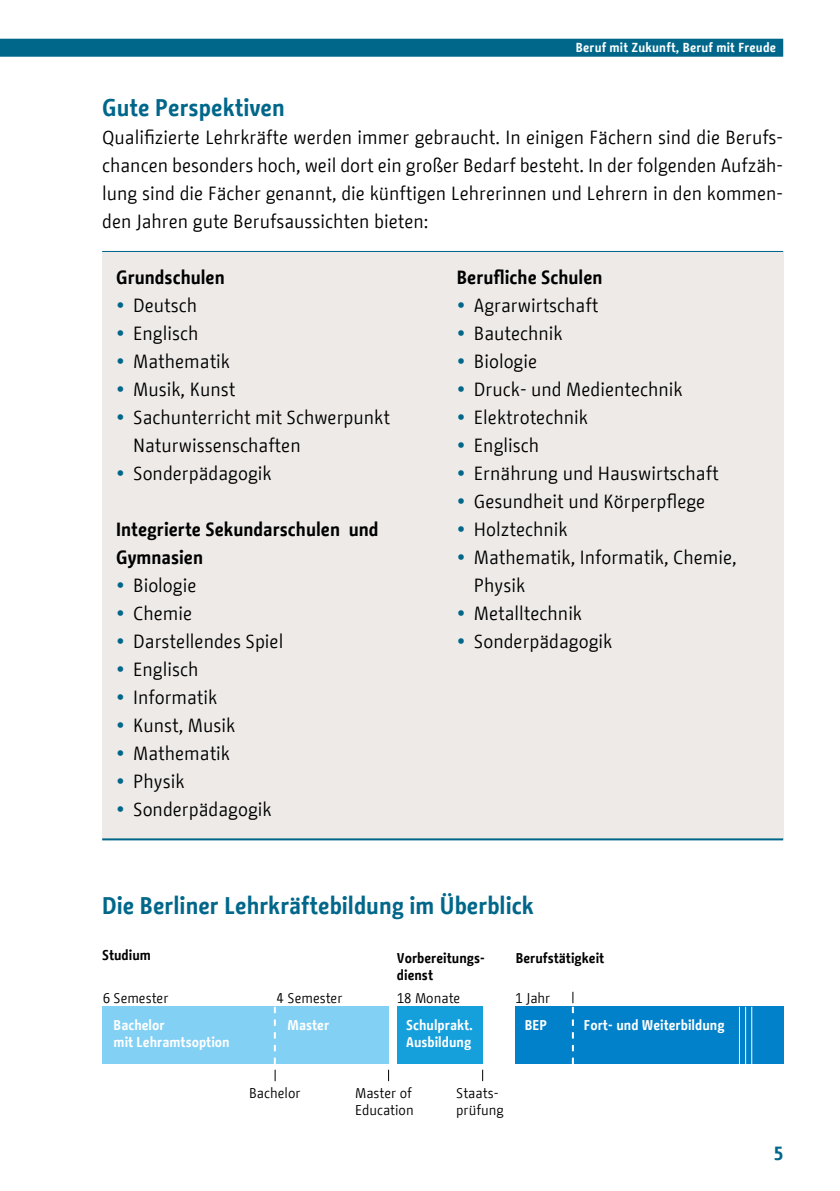
<style>
.page{position:relative;width:840px;height:1191px;background:#fff}
.page>*{position:absolute;margin:0;border:0;box-sizing:border-box;transform-origin:0 0}
.t1{font:700 24px "BMF Change";color:#00678a}
.t2{font:19px/28px "BMF Change";color:#000}
.t3{font:700 19px/28px "BMF Change";color:#000}
.t4{font:700 19px "BMF Change";color:#00678a}
.t5{font:700 14.2px/17px "BMF Change";color:#fff}
.t6{font:14.2px/17px "BMF Change";color:#000}
.t7{font:700 14.2px/17px "BMF Change";color:#000}
.t8{font:700 13px "BMF Change";letter-spacing:.015em;color:#fff}
.s1{color:#00678a}
</style>
<div class="page">
<svg style="left:0;top:39px;width:1px;height:18px"></svg>
<div style="left:9px;top:39px;width:764px;height:18px;background:#00678a"></div>
<hr style="left:103px;top:251px;width:678px;height:2px;background:#00678a">
<div style="left:102px;top:252px;width:680px;height:587px;background:#edeae8"></div>
<hr style="left:103px;top:838px;width:678px;height:2px;background:#00678a">
<div style="left:102px;top:1006px;width:286px;height:58px;background:#83d0f5"></div>
<div style="left:396px;top:1006px;width:86px;height:58px;background:#159fdb"></div>
<div style="left:515px;top:1006px;width:57px;height:58px;background:#0081c9"></div>
<div style="left:572px;top:1006px;width:210px;height:58px;background:#0081c9"></div>
<hr style="left:738px;top:1006px;width:1px;height:58px;background:#fff">
<hr style="left:744px;top:1006px;width:1px;height:58px;background:#fff">
<hr style="left:750px;top:1006px;width:1px;height:58px;background:#fff">
<svg style="left:388px;top:1069px;width:1px;height:12px"></svg>
<svg style="left:482px;top:1069px;width:1px;height:12px"></svg>
<svg style="left:571px;top:991px;width:2px;height:73px"></svg>
<svg style="left:274px;top:1006px;width:2px;height:75px"></svg>
<p class="t8" style="left:575px;top:38px;width:202px">Beruf mit Zukunft, Beruf mit Freude</p>
<p class="t1" style="left:102px;top:90px;width:184px">Gute Perspektiven</p>
<p class="t2" style="left:102px;top:123px;width:682px;text-align:justify">Qualifizierte Lehrkräfte werden immer gebraucht. In einigen Fächern sind die Berufs&shy;chancen besonders hoch, weil dort ein großer Bedarf besteht. In der folgenden Aufzäh&shy;lung sind die Fächer genannt, die künftigen Lehrerinnen und Lehrern in den kommen&shy;den Jahren gute Berufsaussichten bieten:</p>
<p class="t3" style="left:116px;top:263px;width:110px">Grundschulen</p>
<p class="t2" style="left:116px;top:291px;width:83px"><span class="s1">•</span> Deutsch</p>
<p class="t2" style="left:116px;top:319px;width:84px"><span class="s1">•</span> Englisch</p>
<p class="t2" style="left:116px;top:347px;width:115px"><span class="s1">•</span> Mathematik</p>
<p class="t2" style="left:116px;top:375px;width:121px"><span class="s1">•</span> Musik, Kunst</p>
<p class="t2" style="left:133px;top:403px;width:258px;text-indent:-17px"><span class="s1">•</span> Sachunterricht mit Schwerpunkt<br>Naturwissenschaften</p>
<p class="t2" style="left:116px;top:459px;width:157px"><span class="s1">•</span> Sonderpädagogik</p>
<p class="t3" style="left:116px;top:515px;width:264px">Integrierte Sekundarschulen und<br>Gymnasien</p>
<p class="t2" style="left:116px;top:571px;width:82px"><span class="s1">•</span> Biologie</p>
<p class="t2" style="left:116px;top:599px;width:77px"><span class="s1">•</span> Chemie</p>
<p class="t2" style="left:116px;top:627px;width:168px"><span class="s1">•</span> Darstellendes Spiel</p>
<p class="t2" style="left:116px;top:655px;width:84px"><span class="s1">•</span> Englisch</p>
<p class="t2" style="left:116px;top:683px;width:103px"><span class="s1">•</span> Informatik</p>
<p class="t2" style="left:116px;top:711px;width:121px"><span class="s1">•</span> Kunst, Musik</p>
<p class="t2" style="left:116px;top:739px;width:115px"><span class="s1">•</span> Mathematik</p>
<p class="t2" style="left:116px;top:767px;width:70px"><span class="s1">•</span> Physik</p>
<p class="t2" style="left:116px;top:795px;width:157px"><span class="s1">•</span> Sonderpädagogik</p>
<p class="t3" style="left:456px;top:263px;width:147px">Berufliche Schulen</p>
<p class="t2" style="left:456px;top:291px;width:143px"><span class="s1">•</span> Agrarwirtschaft</p>
<p class="t2" style="left:456px;top:319px;width:107px"><span class="s1">•</span> Bautechnik</p>
<p class="t2" style="left:456px;top:347px;width:82px"><span class="s1">•</span> Biologie</p>
<p class="t2" style="left:456px;top:375px;width:227px"><span class="s1">•</span> Druck- und Medientechnik</p>
<p class="t2" style="left:456px;top:403px;width:132px"><span class="s1">•</span> Elektrotechnik</p>
<p class="t2" style="left:456px;top:431px;width:84px"><span class="s1">•</span> Englisch</p>
<p class="t2" style="left:456px;top:459px;width:263px"><span class="s1">•</span> Ernährung und Hauswirtschaft</p>
<p class="t2" style="left:456px;top:487px;width:250px"><span class="s1">•</span> Gesundheit und Körperpflege</p>
<p class="t2" style="left:456px;top:515px;width:112px"><span class="s1">•</span> Holztechnik</p>
<p class="t2" style="left:473px;top:543px;width:264px;text-indent:-17px"><span class="s1">•</span> Mathematik, Informatik, Chemie,<br>Physik</p>
<p class="t2" style="left:456px;top:599px;width:127px"><span class="s1">•</span> Metalltechnik</p>
<p class="t2" style="left:456px;top:627px;width:157px"><span class="s1">•</span> Sonderpädagogik</p>
<p class="t1" style="left:102px;top:888px;width:433px">Die Berliner Lehrkräftebildung im Überblick</p>
<p class="t7" style="left:102px;top:946px;width:50px">Studium</p>
<p class="t6" style="left:103px;top:989px;width:67px">6 Semester</p>
<p class="t6" style="left:277px;top:989px;width:67px">4 Semester</p>
<p class="t6" style="left:396px;top:989px;width:65px">18 Monate</p>
<p class="t6" style="left:515px;top:989px;width:37px">1 Jahr</p>
<p class="t7" style="left:396px;top:949px;width:90px">Vorbereitungs&shy;dienst</p>
<p class="t7" style="left:515px;top:949px;width:90px">Berufstätigkeit</p>
<p class="t5" style="left:113px;top:1016px;width:117px">Bachelor<br>mit Lehramtsoption</p>
<p class="t5" style="left:287px;top:1016px;width:43px">Master</p>
<p class="t5" style="left:406px;top:1016px;width:68px">Schulprakt.</p>
<p class="t5" style="left:524px;top:1016px;width:24px">BEP</p>
<p class="t5" style="left:583px;top:1016px;width:142px">Fort- und Weiterbildung</p>
<p class="t5" style="left:406px;top:1033px;width:66px">Ausbildung</p>
<p class="t6" style="left:249px;top:1084px;width:53px">Bachelor</p>
<p class="t6" style="left:355px;top:1084px;width:60px">Master of<br>Education</p>
<p class="t6" style="left:456px;top:1084px;width:49px">Staats&shy;prüfung</p>
<p class="t4" style="left:772px;top:1139px;width:11px">5</p>
</div>
